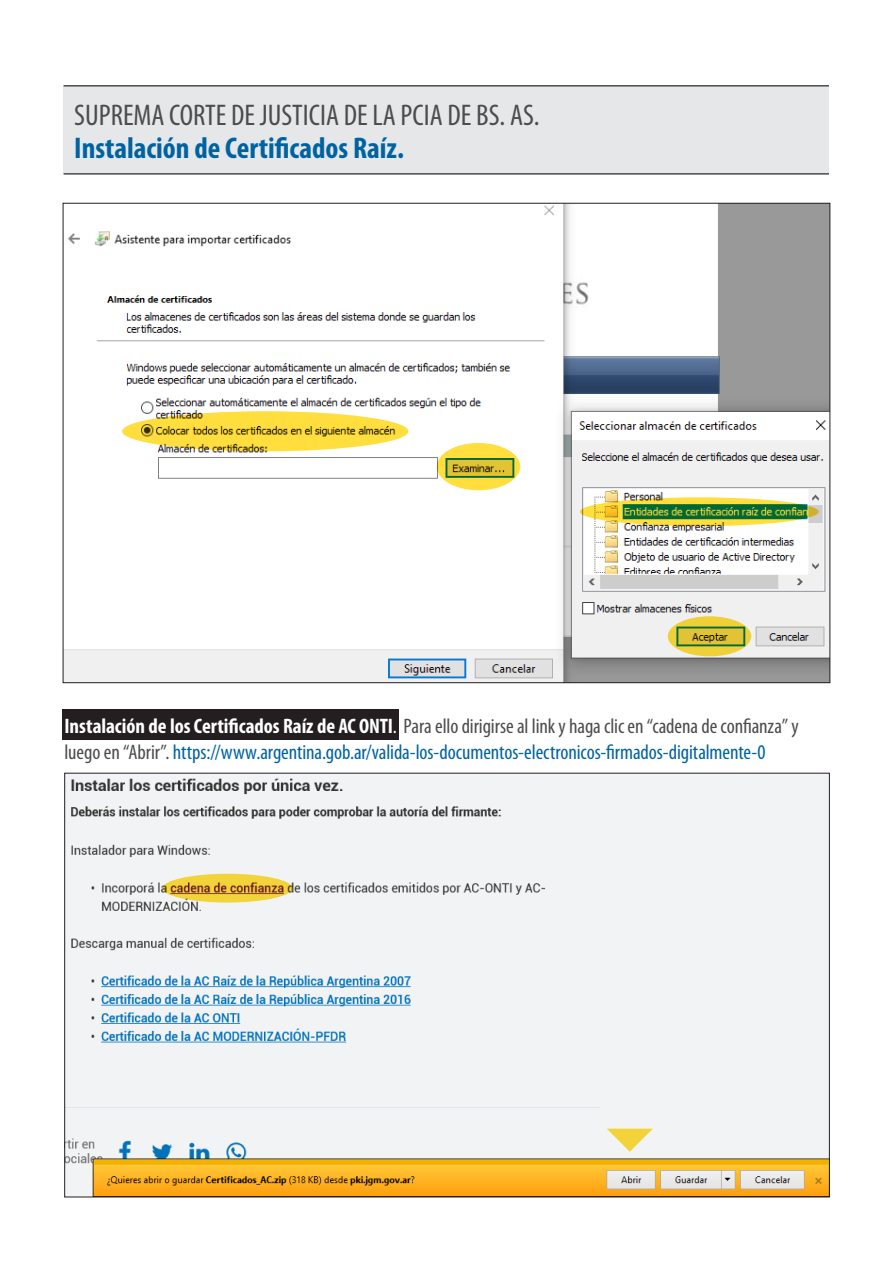
<style>
.page{position:relative;width:893px;height:1263px;background:#fff}
.page>*{position:absolute;margin:0;border:0;box-sizing:border-box;transform-origin:0 0}
.t1{font:condensed 30px "Myriad Pro";color:#4b4c4d}
.t2{font:700 condensed 30px "Myriad Pro";color:#0063a1}
.t3{font:condensed 21px/25.5px "Myriad Pro";letter-spacing:-.005em;color:#0063a1}
.s1{font-weight:700;color:#fff}
.s2{color:#fff}
.s3{color:#4b4c4d}
</style>
<div class="page">
<div style="left:62px;top:709px;width:337px;height:31px;background:#231f20"></div>
<div style="left:63px;top:85px;width:766px;height:88px;background:#e6e7e9"></div>
<hr style="left:64px;top:85px;width:765px;height:2px;background:#4b4c4d">
<hr style="left:64px;top:173px;width:765px;height:2px;background:#4b4c4d">
<img style="left:65px;top:205px;width:763px;height:476px">
<svg style="left:122px;top:411px;width:286px;height:40px;fill:#ffde3d"></svg>
<svg style="left:580px;top:497px;width:239px;height:29px"></svg>
<svg style="left:437px;top:443px;width:83px;height:47px;fill:#ffde3d"></svg>
<svg style="left:668px;top:616px;width:83px;height:40px"></svg>
<img style="left:66px;top:775px;width:761px;height:420px">
<svg style="left:163px;top:874px;width:130px;height:28px;fill:#f2d33a"></svg>
<svg style="left:607px;top:1128px;width:46px;height:24px"></svg>
<p class="t1" style="left:74px;top:96px;width:467px">SUPREMA CORTE DE JUSTICIA DE LA PCIA DE BS. AS.</p>
<p class="t2" style="left:74px;top:129px;width:331px">Instalación de Certificados Raíz.</p>
<p class="t3" style="left:64px;top:713px;width:736px"><span class="s1">Instalación de los Certificados Raíz de AC ONTI</span><span class="s2">.</span> <span class="s3">Para ello dirigirse al link y haga clic en “cadena de confianza” y luego en “Abrir”.</span> https://www.argentina.gob.ar/valida-los-documentos-electronicos-firmados-digitalmente-0</p>
</div>
